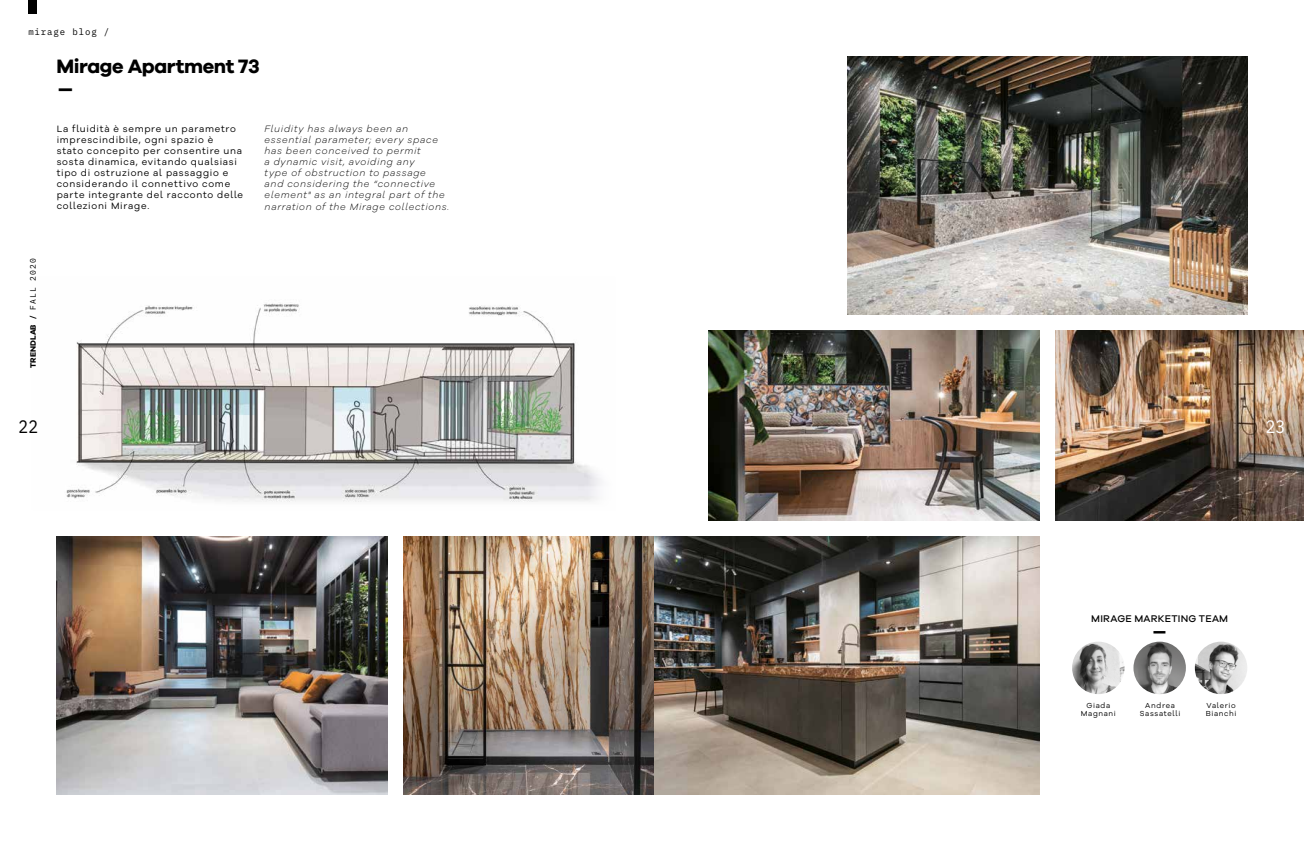
<style>
.page{position:relative;width:1304px;height:851px;background:#fff}
.page>*{position:absolute;margin:0;border:0;box-sizing:border-box;transform-origin:0 0}
.t1{font:700 20px/22px "Galano Grotesque";letter-spacing:-.02em;color:#000}
.t2{font:18px "IBM Plex Mono";color:#000;scale:.9 1}
.t3{font:18px "IBM Plex Mono";color:#fff;scale:.9 1}
.t4{font:700 18px "Galano Grotesque";color:#000;scale:2 1}
.t5{font:500 10px "Galano Grotesque";letter-spacing:.025em;color:#000}
.t6{font:9.5px/11px "Galano Grotesque Alt";letter-spacing:.08em;color:#000}
.t7{font:italic 300 9.5px/11px "Galano Grotesque Alt";letter-spacing:.075em;color:#000}
.t8{font:9px "IBM Plex Mono";letter-spacing:.1em;color:#000}
.t9{font:700 8px "Galano Grotesque";letter-spacing:.005em;color:#000}
.t10{font:7.5px/8px "Galano Grotesque Alt";letter-spacing:.085em;color:#000;text-align:center}
.s1{font-family:"IBM Plex Mono";font-weight:400}
</style>
<div class="page">
<img style="left:66px;top:303px;width:535px;height:199px">
<img style="left:57px;top:536px;width:330px;height:258px">
<img style="left:709px;top:331px;width:330px;height:189px">
<img style="left:403px;top:536px;width:636px;height:258px">
<img style="left:847px;top:57px;width:400px;height:258px">
<img style="left:1055px;top:331px;width:249px;height:189px">
<img style="left:1072px;top:641px;width:52px;height:53px;border-radius:26px">
<img style="left:1133px;top:641px;width:53px;height:53px;border-radius:26px">
<img style="left:1195px;top:641px;width:52px;height:53px;border-radius:26px">
<div style="left:28px;top:0;width:9px;height:14px;background:#000"></div>
<p class="t8" style="left:28px;top:25px;width:82px">mirage blog /</p>
<h1 class="t1" style="left:56px;top:54px;width:205px">Mirage Apartment 73 -</h1>
<p class="t9" style="left:28px;top:368px;width:111px;rotate:-90deg">TRENDLAB / <span class="s1">FALL 2020</span></p>
<p class="t6" style="left:57px;top:123px;width:188px">La fluidità è sempre un parametro imprescindibile, ogni spazio è<br>stato concepito per consentire una sosta dinamica, evitando qualsiasi tipo di ostruzione al passaggio e considerando il connettivo come parte integrante del racconto delle collezioni Mirage.</p>
<p class="t7" style="left:265px;top:123px;width:186px">Fluidity has always been an essential parameter; every space has been conceived to permit<br>a dynamic visit, avoiding any<br>type of obstruction to passage<br>and considering the “connective element" as an integral part of the narration of the Mirage collections.</p>
<h2 class="t2" style="left:19px;top:412px;width:23px">22</h2>
<h2 class="t3" style="left:1266px;top:412px;width:23px">23</h2>
<p class="t5" style="left:1091px;top:612px;width:139px">MIRAGE MARKETING TEAM</p>
<h2 class="t4" style="left:1152px;top:619px;width:10px">-</h2>
<p class="t10" style="left:1081px;top:701px;width:37px">Giada<br>Magnani</p>
<p class="t10" style="left:1140px;top:701px;width:42px">Andrea<br>Sassatelli</p>
<p class="t10" style="left:1206px;top:701px;width:32px;text-align:left">Valerio<br>Bianchi</p>
</div>
